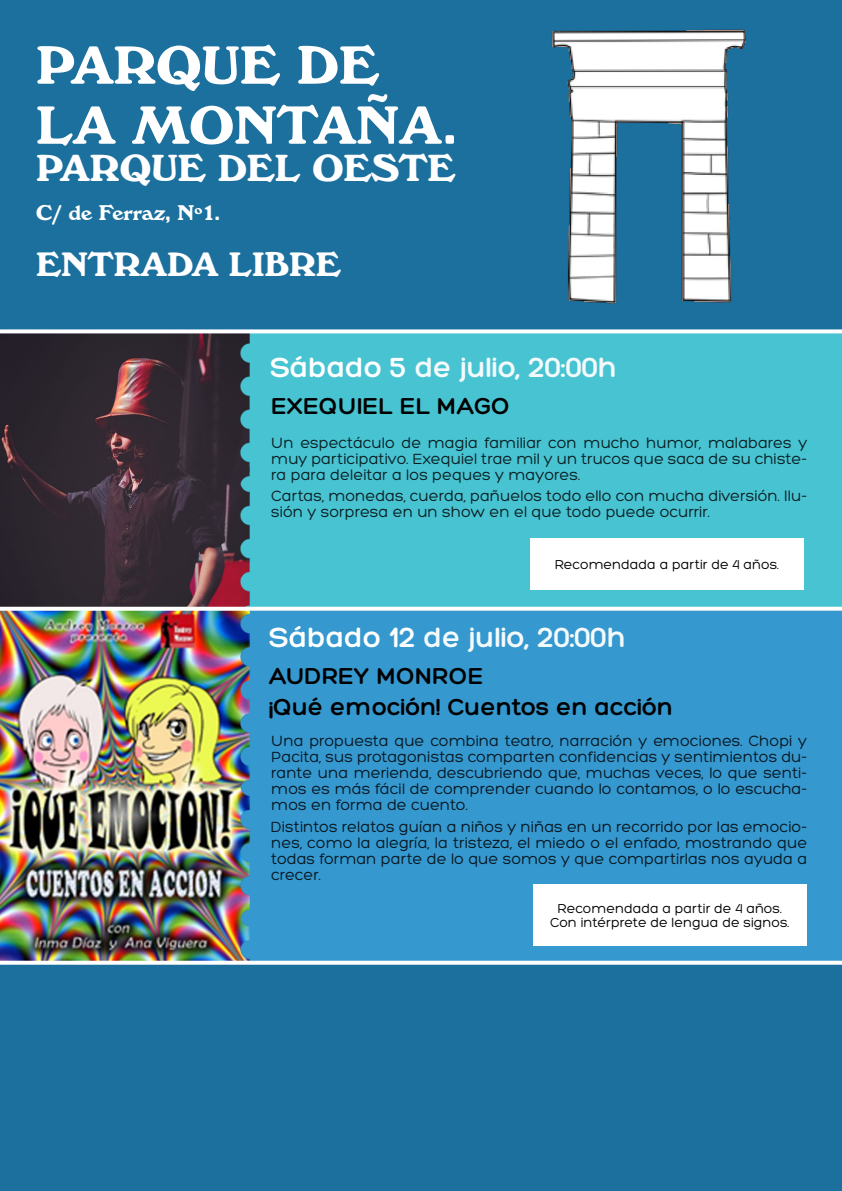
<style>
.page{position:relative;width:842px;height:1191px;background:#1c709e}
.page>*{position:absolute;margin:0;border:0;box-sizing:border-box;transform-origin:0 0}
.t1{font:700 56px "Windsor D";color:#fff}
.t2{font:700 39px "Windsor D";color:#fff}
.t3{font:700 35px "Windsor D";color:#fff}
.t4{font:700 30px "Hero";color:#f3fafb}
.t5{font:700 25px "Hero";color:#000}
.t6{font:700 22px "Windsor D";color:#fff}
.t7{font:16px/16px "Hero";color:#000001;text-align:justify}
.t8{font:14px "Hero";color:#000001}
.s1{color:#fff}
</style>
<div class="page">
<div style="left:0;top:331px;width:842px;height:276px;background:#47c3d2"></div>
<div style="left:0;top:611px;width:842px;height:351px;background:#3598cf"></div>
<img style="left:0;top:333px;width:264px;height:274px">
<img style="left:0;top:611px;width:250px;height:349px">
<svg style="left:0;top:329px;width:842px;height:4px;background:#e6eff4"></svg>
<svg style="left:0;top:607px;width:842px;height:4px;background:#f1f5f7"></svg>
<svg style="left:0;top:960px;width:842px;height:4px;background:#ddeaf1"></svg>
<img style="left:551px;top:29px;width:195px;height:275px">
<div style="left:530px;top:538px;width:274px;height:51px;background:#fff"></div>
<div style="left:533px;top:884px;width:274px;height:61px;background:#fff"></div>
<p class="t1" style="left:36px;top:33px;width:345px">PARQUE DE</p>
<p class="t1" style="left:36px;top:93px;width:422px">LA MONTAÑA.</p>
<p class="t2" style="left:36px;top:145px;width:421px">PARQUE DEL OESTE</p>
<p class="t6" style="left:36px;top:200px;width:186px">C/ de Ferraz, Nº1.</p>
<p class="t3" style="left:36px;top:244px;width:307px">ENTRADA LIBRE</p>
<p class="t4" style="left:271px;top:352px;width:348px"><span class="s1">Sábado 5</span> de julio, 20:00h</p>
<p class="t5" style="left:271px;top:392px;width:240px">EXEQUIEL EL MAGO</p>
<p class="t7" style="left:271px;top:434px;width:537px">Un espectáculo de magia familiar con mucho humor, malabares y muy participativo. Exequiel trae mil y un trucos que saca de su chiste&shy;ra para deleitar a los peques y mayores.</p>
<p class="t7" style="left:271px;top:488px;width:537px">Cartas, monedas, cuerda, pañuelos todo ello con mucha diversión. Ilu&shy;sión y sorpresa en un show en el que todo puede ocurrir.</p>
<p class="t8" style="left:555px;top:557px;width:226px">Recomendada a partir de 4 años.</p>
<p class="t4" style="left:270px;top:621px;width:358px"><span class="s1">Sábado 12</span> de julio, 20:00h</p>
<p class="t5" style="left:270px;top:662px;width:216px">AUDREY MONROE</p>
<p class="t5" style="left:270px;top:694px;width:405px">¡Qué emoción! Cuentos en acción</p>
<p class="t7" style="left:271px;top:733px;width:537px">Una propuesta que combina teatro, narración y emociones. Chopi y Pacita, sus protagonistas comparten confidencias y sentimientos du&shy;rante una merienda, descubriendo que, muchas veces, lo que senti&shy;mos es más fácil de comprender cuando lo contamos, o lo escucha&shy;mos en forma de cuento.</p>
<p class="t7" style="left:271px;top:819px;width:537px">Distintos relatos guían a niños y niñas en un recorrido por las emocio&shy;nes, como la alegría, la tristeza, el miedo o el enfado, mostrando que todas forman parte de lo que somos y que compartirlas nos ayuda a crecer.</p>
<p class="t8" style="left:557px;top:901px;width:226px">Recomendada a partir de 4 años.</p>
<p class="t8" style="left:550px;top:915px;width:241px">Con intérprete de lengua de signos.</p>
</div>
